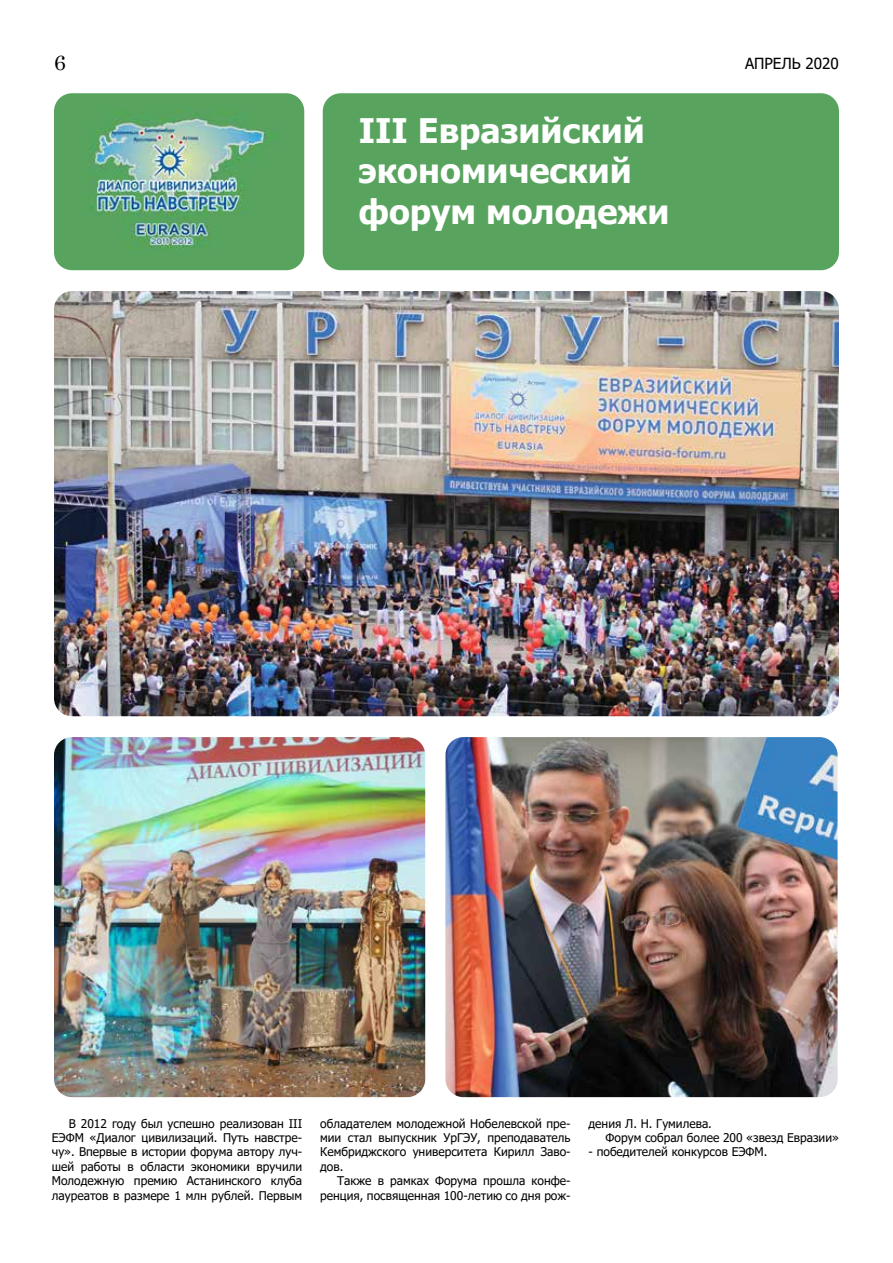
<style>
.page{position:relative;width:893px;height:1263px;background:#fff}
.page>*{position:absolute;margin:0;border:0;box-sizing:border-box;transform-origin:0 0}
.t1{font:700 33.75px/40.7px "Tahoma";color:#fff}
.t2{font:21px "Century";color:#000}
.t3{font:15.3px "Tahoma";color:#000}
.t4{font:12px/14.4px "Tahoma";color:#000;text-align:justify}
</style>
<div class="page">
<div style="left:323px;top:93px;width:516px;height:177px;background:#58a45e;border-radius:18px"></div>
<img style="left:54px;top:93px;width:250px;height:177px">
<img style="left:54px;top:291px;width:785px;height:425px">
<img style="left:445px;top:737px;width:393px;height:360px">
<img style="left:54px;top:737px;width:371px;height:360px">
<h2 class="t2" style="left:54px;top:44px;width:13px">6</h2>
<p class="t3" style="left:745px;top:53px;width:95px">АПРЕЛЬ 2020</p>
<h1 class="t1" style="left:359px;top:112px;width:312px">III Евразийский экономический форум молодежи</h1>
<p class="t4" style="left:52px;top:1117px;width:252px;text-indent:17px">В 2012 году был успешно реализован III ЕЭФМ «Диалог цивилизаций. Путь навстре&shy;чу». Впервые в истории форума автору луч&shy;шей работы в области экономики вручили Молодежную премию Астанинского клуба лауреатов в размере 1 млн рублей. Первым</p>
<p class="t4" style="left:320px;top:1117px;width:252px">обладателем молодежной Нобелевской пре&shy;мии стал выпускник УрГЭУ, преподаватель Кембриджского университета Кирилл Заво&shy;дов.</p>
<p class="t4" style="left:320px;top:1174px;width:252px;text-align:right">Также в рамках Форума прошла конфе&shy;ренция, посвященная 100-летию со дня рож-</p>
<p class="t4" style="left:606px;top:1117px;width:235px;text-indent:-17px">дения Л. Н. Гумилева.<br>Форум собрал более 200 «звезд Евразии»</p>
<p class="t4" style="left:589px;top:1145px;width:180px">- победителей конкурсов ЕЭФМ.</p>
</div>
